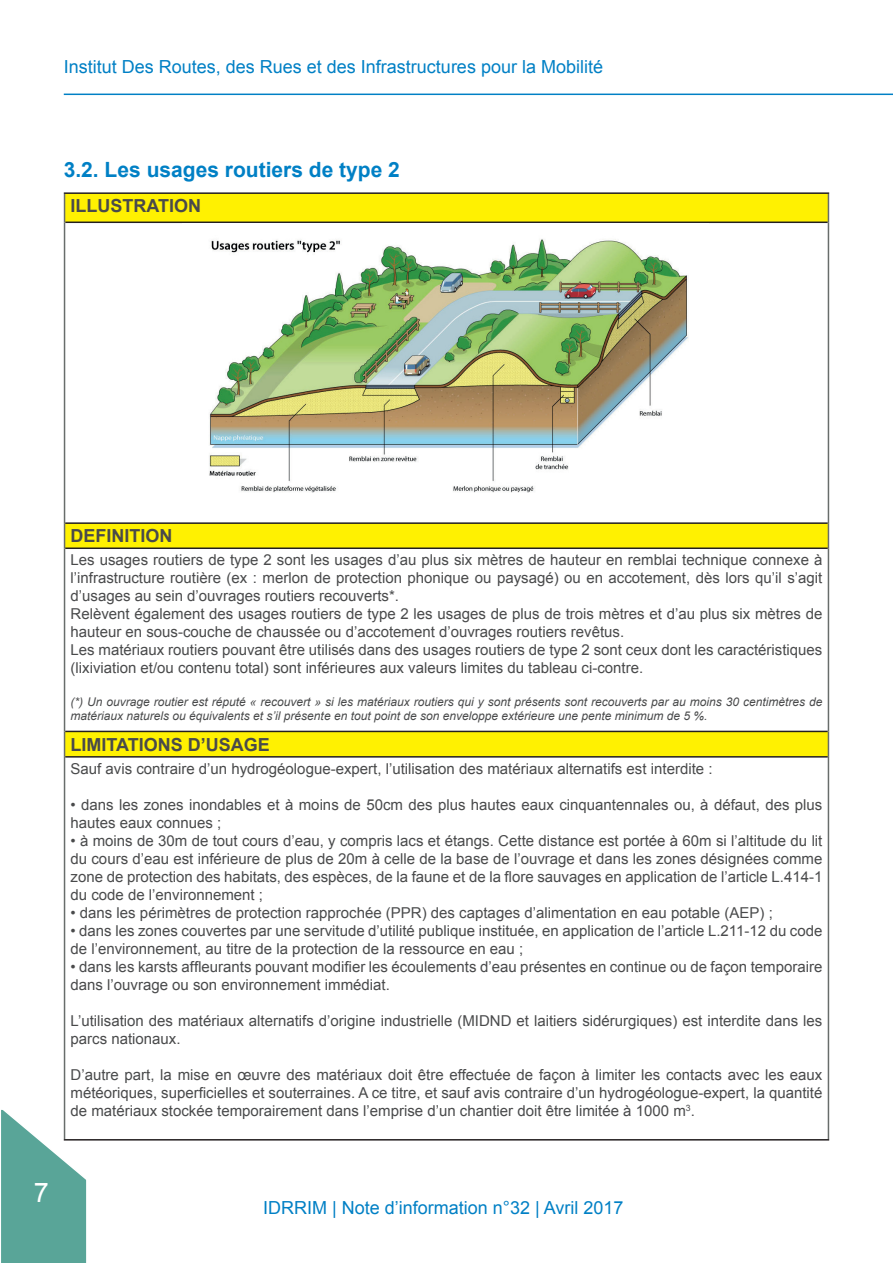
<style>
.page{position:relative;width:893px;height:1263px;background:#fff}
.page>*{position:absolute;margin:0;border:0;box-sizing:border-box;transform-origin:0 0}
.t1{font:27px "Arial";color:#fff}
.t2{font:700 21px "Arial";color:#0080c5}
.t3{font:18px "Arial";color:#0080c5}
.t4{font:700 18px "Arial";color:#494a4b}
.t5{font:15px/18px "Arial";color:#494a4b}
.t6{font:italic 12px/14.4px "Arial";color:#494a4b}
</style>
<div class="page">
<div style="left:2px;top:1111px;width:83px;height:151px;background:#59a598"></div>
<div style="left:1px;top:1110px;width:85px;height:153px;border:2px solid #59a598"></div>
<svg style="left:1px;top:1007px;width:199px;height:205px"></svg>
<svg style="left:65px;top:194px;width:763px;height:562px"></svg>
<hr style="left:64px;top:192px;width:765px;height:2px;background:#231f20">
<hr style="left:65px;top:222px;width:763px;height:1px;background:#231f20">
<hr style="left:64px;top:1139px;width:765px;height:1px;background:#231f20">
<svg style="left:64px;top:194px;width:1px;height:28px"></svg>
<svg style="left:828px;top:194px;width:1px;height:28px"></svg>
<hr style="left:64px;top:222px;width:1px;height:301px;background:#686d6b">
<hr style="left:828px;top:222px;width:1px;height:301px;background:#686d6b">
<hr style="left:64px;top:548px;width:1px;height:183px;background:#686d6b">
<hr style="left:828px;top:548px;width:1px;height:183px;background:#686d6b">
<hr style="left:64px;top:757px;width:1px;height:382px;background:#686d6b">
<hr style="left:828px;top:757px;width:1px;height:382px;background:#686d6b">
<svg style="left:64px;top:523px;width:1px;height:25px"></svg>
<hr style="left:65px;top:522px;width:763px;height:2px;background:#231f20">
<svg style="left:828px;top:523px;width:1px;height:25px"></svg>
<hr style="left:65px;top:547px;width:763px;height:2px;background:#231f20">
<svg style="left:64px;top:731px;width:1px;height:26px"></svg>
<hr style="left:65px;top:731px;width:763px;height:1px;background:#231f20">
<svg style="left:828px;top:731px;width:1px;height:26px"></svg>
<hr style="left:65px;top:756px;width:763px;height:2px;background:#231f20">
<img style="left:182px;top:224px;width:527px;height:292px">
<hr style="left:64px;top:94px;width:829px;height:1px;background:#0080c5">
<p class="t3" style="left:64px;top:55px;width:541px">Institut Des Routes, des Rues et des Infrastructures pour la Mobilité</p>
<h2 class="t2" style="left:64px;top:155px;width:338px">3.2. Les usages routiers de type 2</h2>
<p class="t4" style="left:71px;top:194px;width:132px">ILLUSTRATION</p>
<p class="t4" style="left:71px;top:524px;width:104px">DEFINITION</p>
<p class="t5" style="left:71px;top:551px;width:753px">Les usages routiers de type 2 sont les usages d’au plus six mètres de hauteur en remblai technique connexe à l’infrastructure routière (ex : merlon de protection phonique ou paysagé) ou en accotement, dès lors qu’il s’agit d’usages au sein d’ouvrages routiers recouverts*.<br>Relèvent également des usages routiers de type 2 les usages de plus de trois mètres et d’au plus six mètres de hauteur en sous-couche de chaussée ou d’accotement d’ouvrages routiers revêtus.<br>Les matériaux routiers pouvant être utilisés dans des usages routiers de type 2 sont ceux dont les caractéristiques (lixiviation et/ou contenu total) sont inférieures aux valeurs limites du tableau ci-contre.</p>
<p class="t6" style="left:71px;top:694px;width:753px">(*) Un ouvrage routier est réputé « recouvert » si les matériaux routiers qui y sont présents sont recouverts par au moins 30 centimètres de matériaux naturels ou équivalents et s’il présente en tout point de son enveloppe extérieure une pente minimum de 5 %.</p>
<p class="t4" style="left:71px;top:732px;width:201px">LIMITATIONS D’USAGE</p>
<p class="t5" style="left:71px;top:760px;width:643px">Sauf avis contraire d’un hydrogéologue-expert, l’utilisation des matériaux alternatifs est interdite :</p>
<p class="t5" style="left:71px;top:796px;width:753px">• dans les zones inondables et à moins de 50cm des plus hautes eaux cinquantennales ou, à défaut, des plus hautes eaux connues ;</p>
<p class="t5" style="left:71px;top:832px;width:753px;text-align:justify">• à moins de 30m de tout cours d’eau, y compris lacs et étangs. Cette distance est portée à 60m si l’altitude du lit du cours d’eau est inférieure de plus de 20m à celle de la base de l’ouvrage et dans les zones désignées comme zone de protection des habitats, des espèces, de la faune et de la flore sauvages en application de l’article L.414-1 du code de l’environnement ;</p>
<p class="t5" style="left:71px;top:904px;width:704px">• dans les périmètres de protection rapprochée (PPR) des captages d’alimentation en eau potable (AEP) ;</p>
<p class="t5" style="left:71px;top:922px;width:753px">• dans les zones couvertes par une servitude d’utilité publique instituée, en application de l’article L.211-12 du code de l’environnement, au titre de la protection de la ressource en eau ;</p>
<p class="t5" style="left:71px;top:958px;width:753px">• dans les karsts affleurants pouvant modifier les écoulements d’eau présentes en continue ou de façon temporaire dans l’ouvrage ou son environnement immédiat.</p>
<p class="t5" style="left:71px;top:1012px;width:753px">L’utilisation des matériaux alternatifs d’origine industrielle (MIDND et laitiers sidérurgiques) est interdite dans les parcs nationaux.</p>
<p class="t5" style="left:71px;top:1066px;width:753px;text-align:justify">D’autre part, la mise en œuvre des matériaux doit être effectuée de façon à limiter les contacts avec les eaux météoriques, superficielles et souterraines. A ce titre, et sauf avis contraire d’un hydrogéologue-expert, la quantité de matériaux stockée temporairement dans l’emprise d’un chantier doit être limitée à 1000 m<sup>3</sup>.</p>
<h1 class="t1" style="left:34px;top:1175px;width:17px">7</h1>
<p class="t3" style="left:263px;top:1196px;width:362px">IDRRIM | Note d’information n°32 | Avril 2017</p>
</div>
